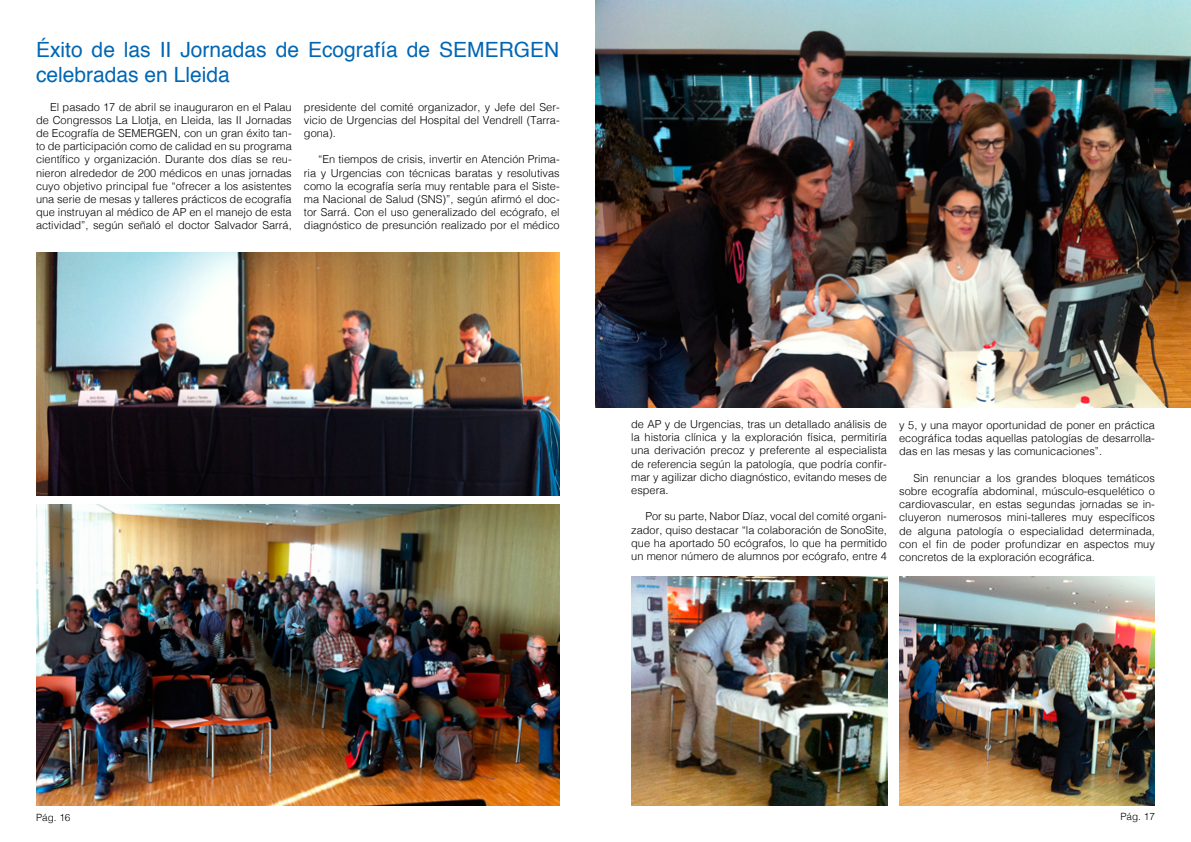
<style>
.page{position:relative;width:1191px;height:842px;background:#fff}
.page>*{position:absolute;margin:0;border:0;box-sizing:border-box;transform-origin:0 0}
.t1{font:21px/25.2px "Helvetica";color:#0066b3}
.t2{font:300 11px/13.2px "Helvetica";color:#000;text-align:justify}
.t3{font:300 10px "Helvetica";color:#000}
</style>
<div class="page">
<img style="left:36px;top:252px;width:523px;height:244px">
<img style="left:36px;top:504px;width:523px;height:302px">
<img style="left:595px;top:0;width:596px;height:407px">
<img style="left:631px;top:576px;width:256px;height:230px">
<img style="left:899px;top:576px;width:255px;height:230px">
<h1 class="t1" style="left:36px;top:38px;width:525px">Éxito de las II Jornadas de Ecografía de SEMERGEN celebradas en Lleida</h1>
<p class="t2" style="left:304px;top:99px;width:257px">presidente del comité organizador, y Jefe del Ser&shy;vicio de Urgencias del Hospital del Vendrell (Tarra&shy;gona).</p>
<p class="t2" style="left:304px;top:152px;width:257px;text-indent:14px">“En tiempos de crisis, invertir en Atención Prima&shy;ria y Urgencias con técnicas baratas y resolutivas como la ecografía sería muy rentable para el Siste&shy;ma Nacional de Salud (SNS)”, según afirmó el doc&shy;tor Sarrá. Con el uso generalizado del ecógrafo, el diagnóstico de presunción realizado por el médico</p>
<p class="t2" style="left:36px;top:99px;width:257px;text-indent:14px">El pasado 17 de abril se inauguraron en el Palau de Congressos La Llotja, en Lleida, las II Jornadas de Ecografía de SEMERGEN, con un gran éxito tan&shy;to de participación como de calidad en su programa científico y organización. Durante dos días se reu&shy;nieron alrededor de 200 médicos en unas jornadas cuyo objetivo principal fue “ofrecer a los asistentes una serie de mesas y talleres prácticos de ecografía que instruyan al médico de AP en el manejo de esta actividad”, según señaló el doctor Salvador Sarrá,</p>
<p class="t2" style="left:631px;top:417px;width:257px">de AP y de Urgencias, tras un detallado análisis de la historia clínica y la exploración física, permitiría una derivación precoz y preferente al especialista de referencia según la patología, que podría confir&shy;mar y agilizar dicho diagnóstico, evitando meses de espera.</p>
<p class="t2" style="left:631px;top:509px;width:257px;text-indent:14px">Por su parte, Nabor Díaz, vocal del comité organi&shy;zador, quiso destacar “la colaboración de SonoSite, que ha aportado 50 ecógrafos, lo que ha permitido un menor número de alumnos por ecógrafo, entre 4</p>
<p class="t2" style="left:899px;top:418px;width:257px">y 5, y una mayor oportunidad de poner en práctica ecográfica todas aquellas patologías de desarrolla&shy;das en las mesas y las comunicaciones”.</p>
<p class="t2" style="left:899px;top:470px;width:257px;text-indent:14px">Sin renunciar a los grandes bloques temáticos sobre ecografía abdominal, músculo-esquelético o cardiovascular, en estas segundas jornadas se in&shy;cluyeron numerosos mini-talleres muy específicos de alguna patología o especialidad determinada, con el fin de poder profundizar en aspectos muy concretos de la exploración ecográfica.</p>
<p class="t3" style="left:36px;top:809px;width:36px">Pág. 16</p>
<p class="t3" style="left:1120px;top:808px;width:36px">Pág. 17</p>
</div>
